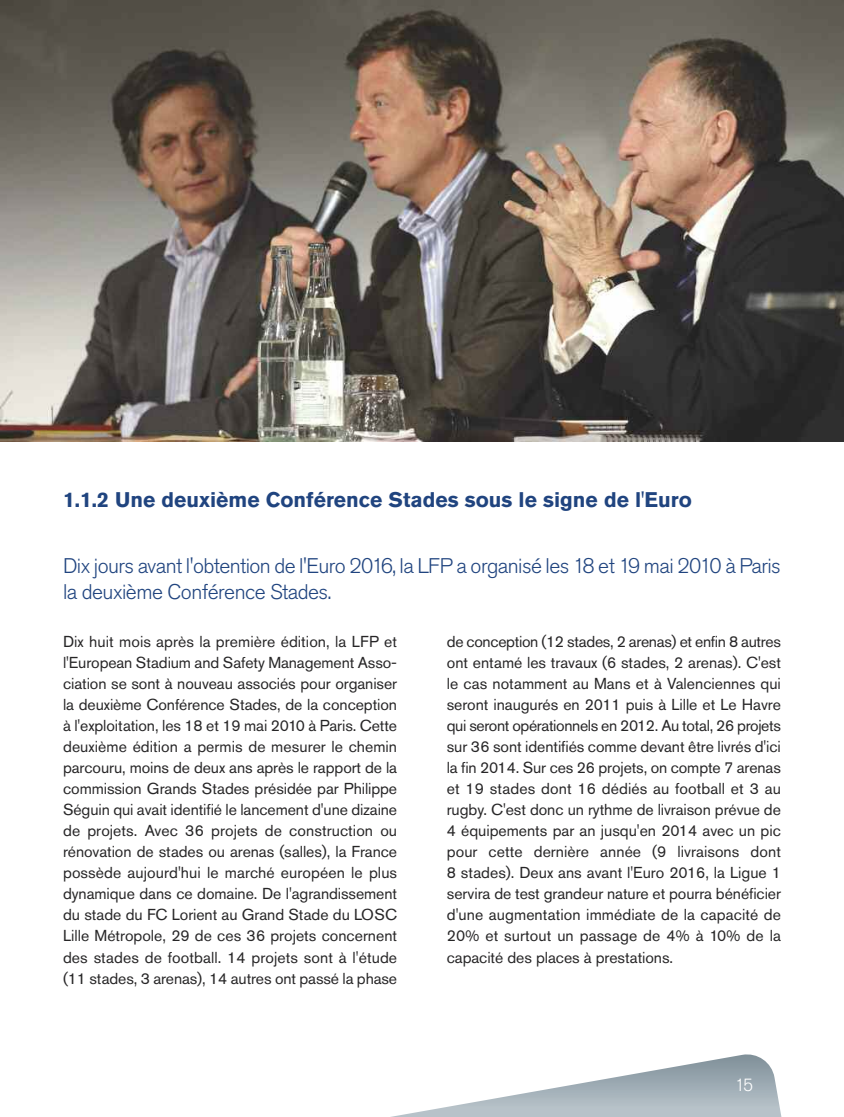
<style>
.page{position:relative;width:844px;height:1117px;background:#fff}
.page>*{position:absolute;margin:0;border:0;box-sizing:border-box;transform-origin:0 0}
.t1{font:300 21px/25.2px "Akzidenz Grotesk Std";letter-spacing:-.025em;color:#20447f}
.t2{font:700 21px "Akzidenz Grotesk Std";color:#20447f}
.t3{font:300 17.5px "Akzidenz Grotesk Std";color:#fff}
.t4{font:15.75px/21px "Akzidenz Grotesk Std";letter-spacing:-.005em;color:#272627;text-align:justify}
</style>
<div class="page">
<img style="left:1px;top:0;width:842px;height:441px">
<svg style="left:396px;top:1054px;width:386px;height:62px"></svg>
<h1 class="t2" style="left:63px;top:492px;width:630px">1.1.2 Une deuxième conférence stades sous le signe de l'Euro</h1>
<h1 class="t1" style="left:63px;top:556px;width:719px">dix jours avant l'obtention de l'euro 2016, la lfp a organisé les 18 et 19 mai 2010 à paris la deuxième Conférence stades.</h1>
<p class="t4" style="left:63px;top:632px;width:335px">Dix huit mois après la première édition, la LFP et l'European Stadium and Safety Management Asso&shy;ciation se sont à nouveau associés pour organiser la deuxième Conférence Stades, de la conception à l'exploitation, les 18 et 19 mai 2010 à Paris. Cette deuxième édition a permis de mesurer le chemin parcouru, moins de deux ans après le rapport de la commission Grands Stades présidée par Philippe Séguin qui avait identifié le lancement d'une dizaine de projets. Avec 36 projets de construction ou rénovation de stades ou arenas (salles), la France possède aujourd'hui le marché européen le plus dynamique dans ce domaine. De l'agrandissement du stade du FC Lorient au Grand Stade du LOSC Lille Métropole, 29 de ces 36 projets concernent des stades de football. 14 projets sont à l'étude (11 stades, 3 arenas), 14 autres ont passé la phase</p>
<p class="t4" style="left:446px;top:632px;width:335px">de conception (12 stades, 2 arenas) et enfin 8 autres ont entamé les travaux (6 stades, 2 arenas). C'est le cas notamment au Mans et à Valenciennes qui seront inaugurés en 2011 puis à Lille et Le havre qui seront opérationnels en 2012. Au total, 26 projets sur 36 sont identifiés comme devant être livrés d'ici la fin 2014. Sur ces 26 projets, on compte 7 arenas et 19 stades dont 16 dédiés au football et 3 au rugby. C'est donc un rythme de livraison prévue de 4 équipements par an jusqu'en 2014 avec un pic pour cette dernière année (9 livraisons dont 8 stades). Deux ans avant l'Euro 2016, la Ligue 1 servira de test grandeur nature et pourra bénéficier d'une augmentation immédiate de la capacité de 20% et surtout un passage de 4% à 10% de la capacité des places à prestations.</p>
<p class="t3" style="left:734px;top:1078px;width:20px">15</p>
</div>
